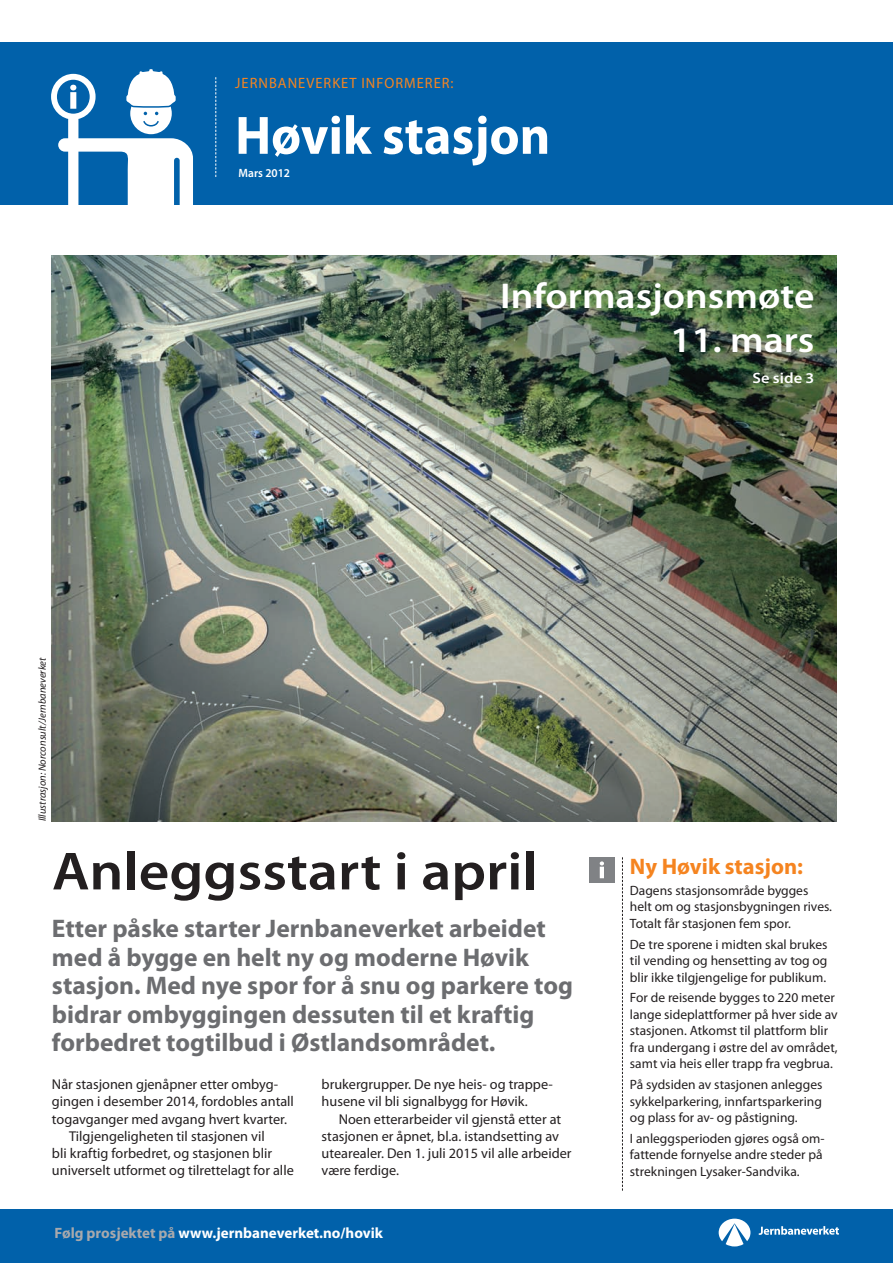
<style>
.page{position:relative;width:893px;height:1263px;background:#fff}
.page>*{position:absolute;margin:0;border:0;box-sizing:border-box;transform-origin:0 0}
.t1{font:700 54.45px "Myriad Pro";color:#fff;scale:.96 1}
.t2{font:600 54px "Myriad Pro";color:#231f20;scale:1.1 1}
.t3{font:600 36px "Myriad Pro";color:#fff;scale:1.1 1}
.t4{font:700 25.5px/28.5px "Myriad Pro";color:#6c6d70}
.t5{font:700 22.5px "Myriad Pro";color:#f58420}
.t6{font:700 15px "Myriad Pro";color:#fff}
.t7{font:15px "Myriad Pro";letter-spacing:.07em;color:#f58420;scale:.96 1}
.t8{font:600 15px "Myriad Pro";color:#fff;scale:1.1 1}
.t9{font:14.25px/17.2px "Myriad Pro";color:#231f20}
.t10{font:13.5px/16.5px "Myriad Pro";color:#231f20}
.t11{font:600 12px "Myriad Pro";color:#fff;scale:.96 1}
.t12{font:italic 10.5px "Myriad Pro";color:#231f20}
.s1{color:#a8a9ad}
</style>
<div class="page">
<div style="left:0;top:1209px;width:893px;height:54px;background:#0161aa"></div>
<svg style="left:759px;top:1226px;width:80px;height:9px"></svg>
<svg style="left:719px;top:1218px;width:31px;height:28px"></svg>
<div style="left:0;top:43px;width:893px;height:162px;background:#0161aa"></div>
<svg style="left:215px;top:77px;width:1px;height:100px"></svg>
<div style="left:130px;top:93px;width:42px;height:41px;background:#fff;border-radius:50%"></div>
<svg style="left:126px;top:69px;width:50px;height:58px"></svg>
<svg style="left:58px;top:138px;width:135px;height:67px"></svg>
<svg style="left:54px;top:77px;width:39px;height:40px"></svg>
<div style="left:51px;top:74px;width:45px;height:46px;border:6px solid #fff;border-radius:50%"></div>
<div style="left:68px;top:119px;width:10px;height:86px;background:#fff"></div>
<svg style="left:70px;top:85px;width:6px;height:24px"></svg>
<img style="left:52px;top:255px;width:785px;height:566px">
<svg style="left:622px;top:857px;width:1px;height:334px"></svg>
<div style="left:589px;top:857px;width:25px;height:25px;background:#808285"></div>
<hr style="left:600px;top:867px;width:4px;height:11px;background:#fff">
<svg style="left:600px;top:861px;width:4px;height:4px"></svg>
<p class="t7" style="left:235px;top:74px;width:229px">jernbaneverket informerer:</p>
<h1 class="t1" style="left:235px;top:100px;width:330px">Høvik stasjon</h1>
<p class="t11" style="left:239px;top:165px;width:55px">Mars 2012</p>
<p class="t12" style="left:36px;top:821px;width:166px;rotate:-90deg">Illustrasjon: Norconsult/Jernbaneverket</p>
<h3 class="t3" style="left:500px;top:273px;width:287px">Informasjonsmøte</h3>
<h3 class="t3" style="left:670px;top:317px;width:133px">11. mars</h3>
<p class="t8" style="left:752px;top:369px;width:58px">Se side 3</p>
<h2 class="t2" style="left:52px;top:837px;width:443px">Anleggsstart i april</h2>
<h3 class="t4" style="left:52px;top:913px;width:523px">Etter påske starter Jernbaneverket arbeidet med å bygge en helt ny og moderne Høvik stasjon. Med nye spor for å snu og parkere tog bidrar ombyggingen dessuten til et kraftig forbedret togtilbud i Østlandsområdet.</h3>
<p class="t9" style="left:52px;top:1075px;width:228px">Når stasjonen gjenåpner etter ombyg-</p>
<p class="t9" style="left:52px;top:1093px;width:243px">gingen i desember 2014, fordobles antall</p>
<p class="t9" style="left:52px;top:1110px;width:237px">togavganger med avgang hvert kvarter.</p>
<p class="t9" style="left:69px;top:1127px;width:197px">Tilgjengeligheten til stasjonen vil</p>
<p class="t9" style="left:52px;top:1144px;width:222px">bli kraftig forbedret, og stasjonen blir</p>
<p class="t9" style="left:52px;top:1162px;width:243px">universelt utformet og tilrettelagt for alle</p>
<p class="t9" style="left:322px;top:1075px;width:233px">brukergrupper. De nye heis- og trappe&shy;husene vil bli signalbygg for Høvik.</p>
<p class="t9" style="left:322px;top:1110px;width:251px;text-indent:17px">Noen etterarbeider vil gjenstå etter at stasjonen er åpnet, bl.a. istandsetting av utearealer. Den 1. juli 2015 vil alle arbeider være ferdige.</p>
<p class="t6" style="left:55px;top:1223px;width:330px"><span class="s1">Følg prosjektet på</span> www.jernbaneverket.no/hovik</p>
<h3 class="t5" style="left:630px;top:852px;width:175px">Ny Høvik stasjon:</h3>
<p class="t10" style="left:630px;top:882px;width:204px">Dagens stasjonsområde bygges helt om og stasjonsbygningen rives.<br>Totalt får stasjonen fem spor.</p>
<p class="t10" style="left:630px;top:936px;width:199px;text-align:justify">De tre sporene i midten skal brukes til vending og hensetting av tog og blir ikke tilgjengelige for publikum.</p>
<p class="t10" style="left:630px;top:989px;width:209px">For de reisende bygges to 220 meter lange sideplattformer på hver side av stasjonen. Atkomst til plattform blir fra undergang i østre del av området, samt via heis eller trapp fra vegbrua.</p>
<p class="t10" style="left:630px;top:1076px;width:194px;text-align:justify">På sydsiden av stasjonen anlegges sykkelparkering, innfartsparkering og plass for av- og påstigning.</p>
<p class="t10" style="left:630px;top:1130px;width:196px">I anleggsperioden gjøres også om&shy;fattende fornyelse andre steder på strekningen Lysaker-Sandvika.</p>
</div>
